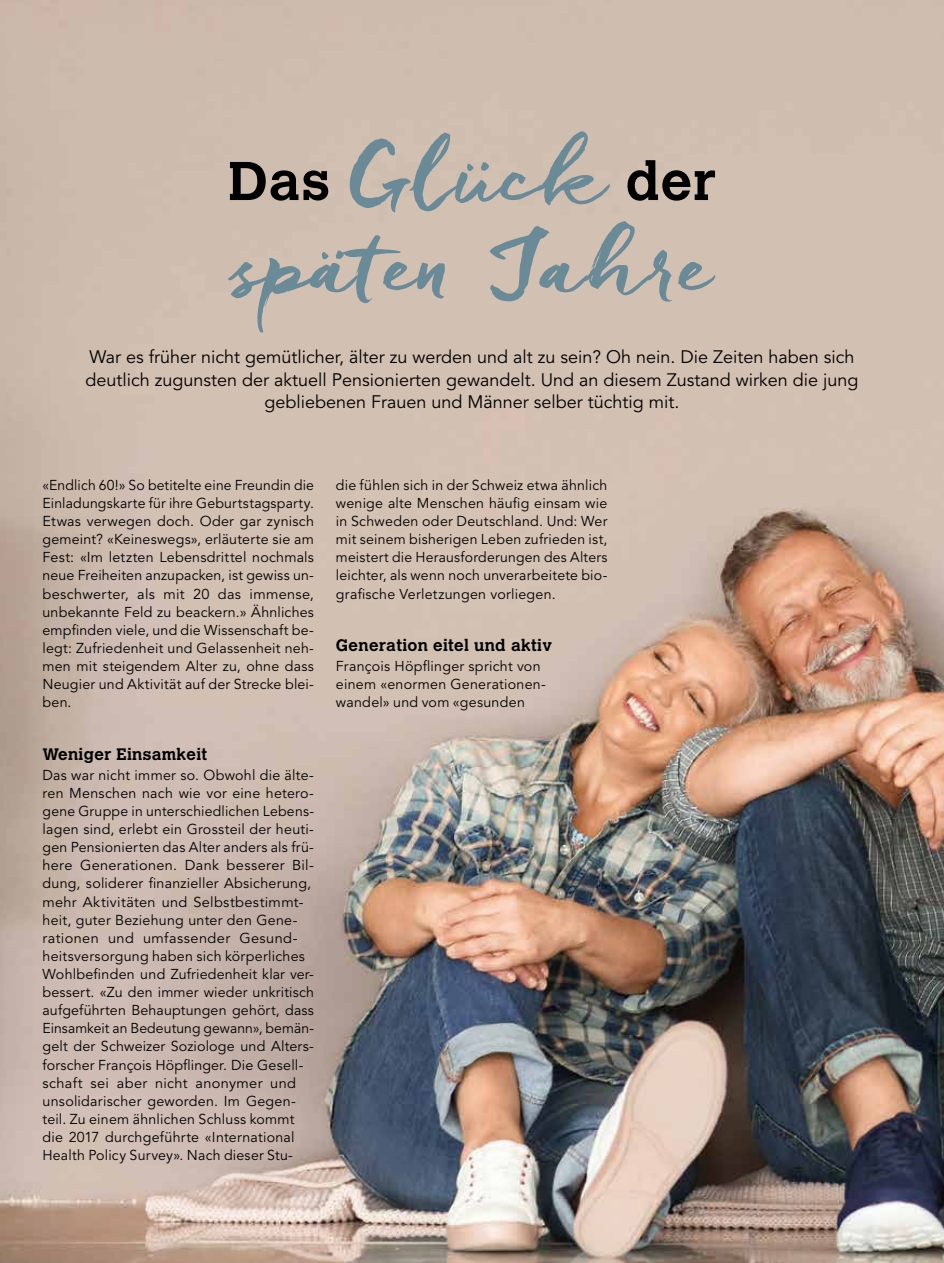
<style>
.page{position:relative;width:944px;height:1263px;background:#fff}
.page>*{position:absolute;margin:0;border:0;box-sizing:border-box;transform-origin:0 0}
.t1{font:90px "Freeland";letter-spacing:.02em;color:#6b8a98}
.t2{font:700 54px "Calvert MT Std";letter-spacing:.02em;color:#000}
.t3{font:18px/22.5px "Avenir LT Std";color:#000;text-align:center}
.t4{font:700 16.5px "Calvert MT Std";letter-spacing:.02em;color:#000}
.t5{font:14.25px/18.1px "Avenir LT Std";letter-spacing:.015em;color:#000;text-align:justify}
.s1{font-family:"Freeland";font-weight:400;font-size:90px;color:#6b8a98}
</style>
<div class="page">
<img style="left:0;top:0;width:944px;height:1263px">
<h2 class="t2" style="left:228px;top:147px;width:489px">Das <span class="s1">Glück</span> der</h2>
<h1 class="t1" style="left:231px;top:207px;width:484px">späten Jahre</h1>
<p class="t3" style="left:85px;top:346px;width:775px">War es früher nicht gemütlicher, älter zu werden und alt zu sein? Oh nein. Die Zeiten haben sich deutlich zugunsten der aktuell Pensionierten gewandelt. Und an diesem Zustand wirken die jung gebliebenen Frauen und Männer selber tüchtig mit.</p>
<p class="t5" style="left:43px;top:476px;width:273px">«Endlich 60!» So betitelte eine Freundin die Einladungskarte für ihre Geburtstagsparty.<br>Etwas verwegen doch. Oder gar zynisch gemeint? «Keineswegs», erläuterte sie am Fest: «Im letzten Lebensdrittel nochmals neue Freiheiten anzupacken, ist gewiss un&shy;beschwerter, als mit 20 das immense, unbekannte Feld zu beackern.» Ähnliches empfinden viele, und die Wissenschaft be&shy;legt: Zufriedenheit und Gelassenheit neh&shy;men mit steigendem Alter zu, ohne dass Neugier und Aktivität auf der Strecke blei&shy;ben.</p>
<p class="t4" style="left:43px;top:744px;width:166px">Weniger Einsamkeit</p>
<p class="t5" style="left:43px;top:766px;width:273px;text-align:left">Das war nicht immer so. Obwohl die älte&shy;ren Menschen nach wie vor eine hetero&shy;gene Gruppe in unterschiedlichen Lebens&shy;lagen sind, erlebt ein Grossteil der heuti&shy;gen Pensionierten das Alter anders als frü&shy;here Generationen. Dank besserer Bil&shy;dung, soliderer finanzieller Absicherung, mehr Aktivitäten und Selbstbestimmt&shy;heit, guter Beziehung unter den Gene&shy;rationen und umfassender Gesund&shy;heitsversorgung haben sich körperliches Wohlbefinden und Zufriedenheit klar ver&shy;bessert. «Zu den immer wieder unkritisch aufgeführten Behauptungen gehört, dass Einsamkeit an Bedeutung gewann», bemän&shy;gelt der Schweizer Soziologe und Alters&shy;forscher François Höpflinger. Die Gesell&shy;schaft sei aber nicht anonymer und unsolidarischer geworden. Im Gegen&shy;teil. Zu einem ähnlichen Schluss kommt die 2017 durchgeführte «International Health Policy Survey». Nach dieser Stu-</p>
<p class="t5" style="left:336px;top:476px;width:273px">die fühlen sich in der Schweiz etwa ähnlich wenige alte Menschen häufig einsam wie in Schweden oder Deutschland. Und: Wer mit seinem bisherigen Leben zufrieden ist, meistert die Herausforderungen des Alters leichter, als wenn noch unverarbeitete bio&shy;grafische Verletzungen vorliegen.</p>
<p class="t4" style="left:336px;top:635px;width:218px">Generation eitel und aktiv</p>
<p class="t5" style="left:336px;top:657px;width:212px;text-align:left">François Höpflinger spricht von einem «enormen Generationen&shy;wandel» und vom «gesunden</p>
</div>
